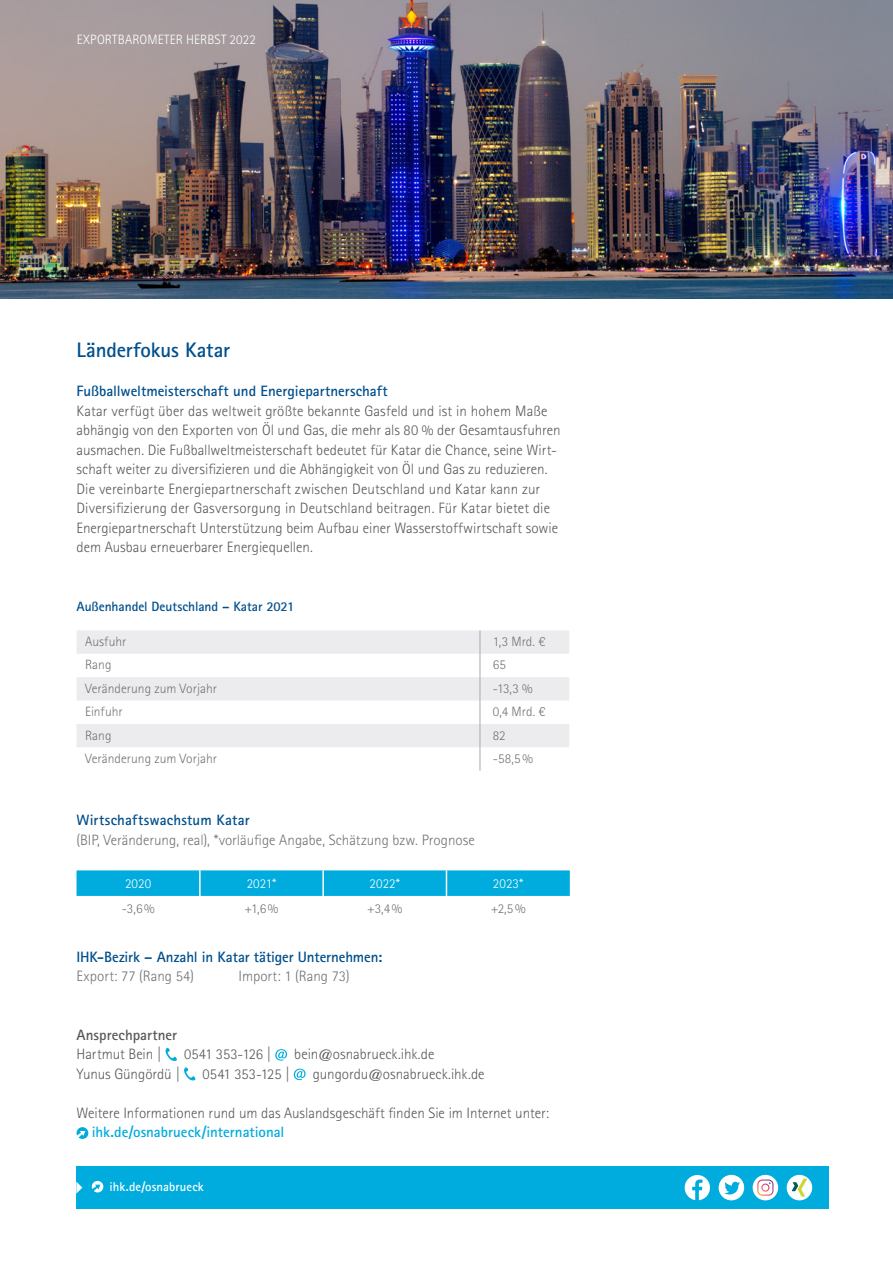
<style>
.page{position:relative;width:893px;height:1263px;background:#fff}
.page>*{position:absolute;margin:0;border:0;box-sizing:border-box;transform-origin:0 0}
.Headline_14_pt{font:700 21px "Rotis Sans Serif Std";letter-spacing:-.005em;color:#004f8c}
.Fließtext{font:300 15px/19.5px "Rotis Sans Serif Std";color:#57585a}
.Fließtext-2{font:700 15px "Rotis Sans Serif Std";color:#004f8c}
.Fließtext-3{font:300 15px "Rotis Sans Serif Std";color:#717275}
.Fließtext-4{font:700 15px "Rotis Sans Serif Std";letter-spacing:-.005em;color:#00acdd}
.Fließtext-5{font:700 15px "Rotis Sans Serif Std";color:#57585a}
.Fließtext-6{font:300 13.5px "Rotis Sans Serif Std";color:#717275}
.Fließtext-7{font:700 13.5px "Rotis Sans Serif Std";letter-spacing:-.005em;color:#004f8c}
.Abschnittmarke_links{font:300 13.5px "Rotis Sans Serif Std";letter-spacing:.01em;color:#fff}
.Fließtext-8{font:300 13.5px "Rotis Sans Serif Std";letter-spacing:.01em;color:#fff}
.Fließtext-9{font:700 12.75px "Rotis Sans Serif Std";letter-spacing:.01em;color:#fff}
</style>
<div class="page">
<div style="left:77px;top:1166px;width:752px;height:43px;background:#00acdd"></div>
<svg style="left:92px;top:1181px;width:11px;height:11px"></svg>
<svg style="left:685px;top:1175px;width:25px;height:25px"></svg>
<div style="left:753px;top:1175px;width:25px;height:25px;background:#fff;border-radius:50%"></div>
<svg style="left:757px;top:1179px;width:16px;height:17px"></svg>
<div style="left:787px;top:1175px;width:25px;height:25px;background:#fff;border-radius:50%"></div>
<svg style="left:792px;top:1178px;width:15px;height:18px"></svg>
<svg style="left:76px;top:1181px;width:6px;height:12px"></svg>
<div style="left:719px;top:1175px;width:25px;height:25px;background:#fff;border-radius:50%"></div>
<svg style="left:724px;top:1182px;width:16px;height:13px"></svg>
<img style="left:0;top:0;width:893px;height:299px">
<svg style="left:166px;top:1048px;width:11px;height:13px"></svg>
<svg style="left:275px;top:1049px;width:12px;height:12px"></svg>
<svg style="left:184px;top:1067px;width:11px;height:13px"></svg>
<svg style="left:294px;top:1069px;width:12px;height:11px"></svg>
<svg style="left:77px;top:1127px;width:11px;height:12px"></svg>
<svg style="left:77px;top:870px;width:493px;height:26px;background:#07aedd"></svg>
<svg style="left:77px;top:630px;width:492px;height:117px;fill:#ececee"></svg>
<svg style="left:480px;top:630px;width:1px;height:141px"></svg>
<p class="Abschnittmarke_links" style="left:77px;top:31px;width:181px">EXPORTBAROMETER HERBST 2022</p>
<p class="Headline_14_pt" style="left:77px;top:337px;width:155px">Länderfokus Katar</p>
<p class="Fließtext-2" style="left:77px;top:382px;width:313px">Fußballweltmeisterschaft und Energiepartnerschaft</p>
<p class="Fließtext" style="left:77px;top:401px;width:486px">Katar verfügt über das weltweit größte bekannte Gasfeld und ist in hohem Maße abhängig von den Exporten von Öl und Gas, die mehr als 80 % der Gesamtausfuhren ausmachen. Die Fußballweltmeisterschaft bedeutet für Katar die Chance, seine Wirt&shy;schaft weiter zu diversifizieren und die Abhängigkeit von Öl und Gas zu reduzieren.<br>Die vereinbarte Energiepartnerschaft zwischen Deutschland und Katar kann zur Diversifizierung der Gasversorgung in Deutschland beitragen. Für Katar bietet die Energiepartnerschaft Unterstützung beim Aufbau einer Wasserstoffwirtschaft sowie dem Ausbau erneuerbarer Energiequellen.</p>
<p class="Fließtext-7" style="left:77px;top:598px;width:219px">Außenhandel Deutschland – Katar 2021</p>
<p class="Fließtext-6" style="left:85px;top:634px;width:43px">Ausfuhr</p>
<p class="Fließtext-6" style="left:493px;top:634px;width:54px">1,3 Mrd. €</p>
<p class="Fließtext-6" style="left:85px;top:657px;width:28px">Rang</p>
<p class="Fließtext-6" style="left:493px;top:657px;width:15px">65</p>
<p class="Fließtext-6" style="left:85px;top:680px;width:133px">Veränderung zum Vorjahr</p>
<p class="Fließtext-6" style="left:493px;top:680px;width:42px">-13,3 %</p>
<p class="Fließtext-6" style="left:85px;top:704px;width:39px">Einfuhr</p>
<p class="Fließtext-6" style="left:493px;top:704px;width:54px">0,4 Mrd. €</p>
<p class="Fließtext-6" style="left:85px;top:727px;width:28px">Rang</p>
<p class="Fließtext-6" style="left:493px;top:727px;width:15px">82</p>
<p class="Fließtext-6" style="left:85px;top:751px;width:133px">Veränderung zum Vorjahr</p>
<p class="Fließtext-6" style="left:493px;top:751px;width:42px">-58,5%</p>
<p class="Fließtext-2" style="left:77px;top:811px;width:175px">Wirtschaftswachstum Katar</p>
<p class="Fließtext-3" style="left:77px;top:831px;width:400px">(BIP, Veränderung, real), *vorläufige Angabe, Schätzung bzw. Prognose</p>
<p class="Fließtext-8" style="left:125px;top:876px;width:28px">2020</p>
<p class="Fließtext-8" style="left:247px;top:876px;width:31px">2021*</p>
<p class="Fließtext-8" style="left:369px;top:876px;width:32px">2022*</p>
<p class="Fließtext-8" style="left:493px;top:876px;width:32px">2023*</p>
<p class="Fließtext-6" style="left:122px;top:901px;width:34px">-3,6%</p>
<p class="Fließtext-6" style="left:245px;top:901px;width:35px">+1,6%</p>
<p class="Fließtext-6" style="left:367px;top:901px;width:37px">+3,4%</p>
<p class="Fließtext-6" style="left:491px;top:901px;width:36px">+2,5%</p>
<p class="Fließtext-2" style="left:77px;top:947px;width:307px">IHK-Bezirk – Anzahl in Katar tätiger Unternehmen:</p>
<p class="Fließtext-3" style="left:77px;top:968px;width:119px">Export: 77 (Rang 54)</p>
<p class="Fließtext-3" style="left:239px;top:968px;width:113px">Import: 1 (Rang 73)</p>
<p class="Fließtext-5" style="left:77px;top:1025px;width:102px">Ansprechpartner</p>
<p class="Fließtext" style="left:77px;top:1045px;width:87px">Hartmut Bein |</p>
<p class="Fließtext" style="left:184px;top:1045px;width:89px">0541 353-126 |</p>
<p class="Fließtext" style="left:294px;top:1045px;width:142px">bein@osnabrueck.ihk.de</p>
<p class="Fließtext" style="left:77px;top:1064px;width:105px">Yunus Güngördü |</p>
<p class="Fließtext" style="left:203px;top:1064px;width:89px">0541 353-125 |</p>
<p class="Fließtext" style="left:313px;top:1064px;width:173px">gungordu@osnabrueck.ihk.de</p>
<p class="Fließtext" style="left:77px;top:1103px;width:474px">Weitere Informationen rund um das Auslandsgeschäft finden Sie im Internet unter:</p>
<p class="Fließtext-4" style="left:92px;top:1123px;width:194px">ihk.de/osnabrueck/international</p>
<p class="Fließtext-9" style="left:110px;top:1179px;width:96px">ihk.de/osnabrueck</p>
</div>
